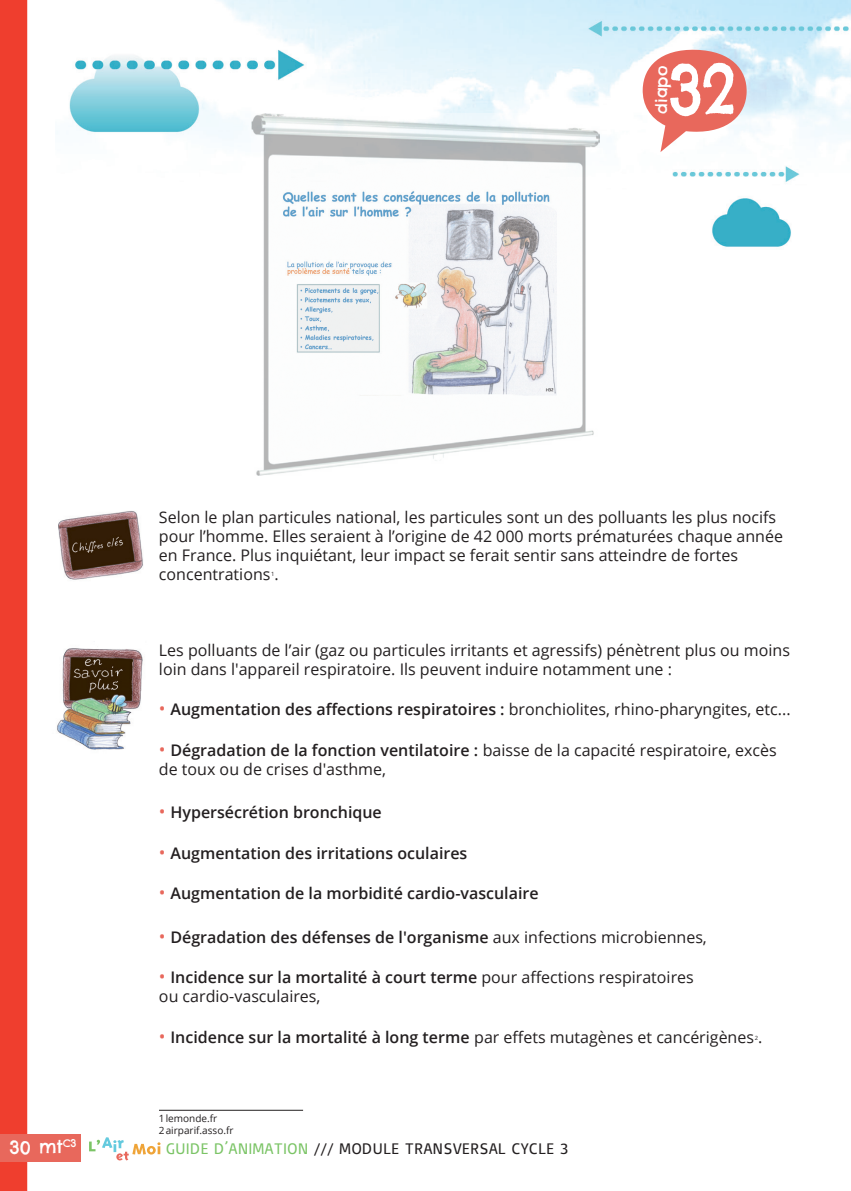
<style>
.page{position:relative;width:851px;height:1191px;background:#fff}
.page>*{position:absolute;margin:0;border:0;box-sizing:border-box;transform-origin:0 0}
.t1{font:68px "Chelsea Market";color:#fff;scale:.9 1}
.t2{font:18px "Chelsea Market";color:#fff}
.t3{font:16px/19px "Open Sans";color:#231f20}
.t4{font:600 16px "Open Sans";color:#231f20}
.t5{font:16px "Basic";color:#231f20}
.t6{font:16px "Chelsea Market";color:#fff}
.t7{font:10.4px "Chelsea Market";color:#fff}
.t8{font:10px/12px "Open Sans";color:#231f20}
.t9{font:5.8px "Open Sans";color:#231f20}
.s1{font-weight:400;font-size:18px;color:#e8685c}
.s2{font-weight:400}
.s3{font-size:18px;color:#e8685c}
.s4{font-weight:600}
.s5{color:#7bc466}
</style>
<div class="page">
<img style="left:57px;top:0;width:793px;height:534px">
<div style="left:0;top:0;width:27px;height:1191px;background:#ef3e2e"></div>
<div style="left:0;top:1134px;width:81px;height:27px;background:#e8685c"></div>
<img style="left:59px;top:510px;width:85px;height:70px">
<img style="left:57px;top:648px;width:86px;height:102px">
<svg style="left:89px;top:1138px;width:71px;height:22px"></svg>
<img style="left:251px;top:113px;width:348px;height:362px">
<svg style="left:642px;top:50px;width:105px;height:102px"></svg>
<hr style="left:159px;top:1110px;width:144px;height:1px;background:#231f20">
<p class="t6" style="left:651px;top:114px;width:49px;rotate:-90deg">diapo</p>
<h1 class="t1" style="left:668px;top:47px;width:77px">32</h1>
<p class="t3" style="left:159px;top:507px;width:625px">Selon le plan particules national, les particules sont un des polluants les plus nocifs pour l’homme. Elles seraient à l’origine de 42 000 morts prématurées chaque année en France. Plus inquiétant, leur impact se ferait sentir sans atteindre de fortes concentrations .</p>
<p class="t9" style="left:271px;top:570px;width:5px">1</p>
<p class="t3" style="left:159px;top:640px;width:632px">Les polluants de l’air (gaz ou particules irritants et agressifs) pénètrent plus ou moins loin dans l'appareil respiratoire. Ils peuvent induire notamment une :</p>
<p class="t4" style="left:159px;top:698px;width:633px"><span class="s1">•</span> Augmentation des affections respiratoires : <span class="s2">bronchiolites, rhino-pharyngites, etc...</span></p>
<p class="t3" style="left:159px;top:740px;width:619px"><span class="s3">•</span> <span class="s4">Dégradation de la fonction ventilatoire :</span> baisse de la capacité respiratoire, excès de toux ou de crises d'asthme,</p>
<p class="t4" style="left:159px;top:801px;width:224px"><span class="s1">•</span> Hypersécrétion bronchique</p>
<p class="t4" style="left:159px;top:842px;width:310px"><span class="s1">•</span> Augmentation des irritations oculaires</p>
<p class="t4" style="left:159px;top:882px;width:381px"><span class="s1">•</span> Augmentation de la morbidité cardio-vasculaire</p>
<p class="t4" style="left:159px;top:925px;width:549px"><span class="s1">•</span> Dégradation des défenses de l'organisme <span class="s2">aux infections microbiennes,</span></p>
<p class="t3" style="left:159px;top:967px;width:536px"><span class="s3">•</span> <span class="s4">Incidence sur la mortalité à court terme</span> pour affections respiratoires ou cardio-vasculaires,</p>
<p class="t4" style="left:159px;top:1026px;width:604px"><span class="s1">•</span> Incidence sur la mortalité à long terme <span class="s2">par effets mutagènes et cancérigènes .</span></p>
<p class="t9" style="left:754px;top:1033px;width:5px">2</p>
<p class="t8" style="left:159px;top:1112px;width:76px">1 lemonde.fr<br>2 airparif.asso.fr</p>
<p class="t7" style="left:63px;top:1136px;width:15px">C3</p>
<p class="t2" style="left:10px;top:1135px;width:55px">30 mt</p>
<p class="t5" style="left:166px;top:1138px;width:404px"><span class="s5">GUIDE D’ANIMATION</span> /// MODULE TRANSVERSAL CYCLE 3</p>
</div>
